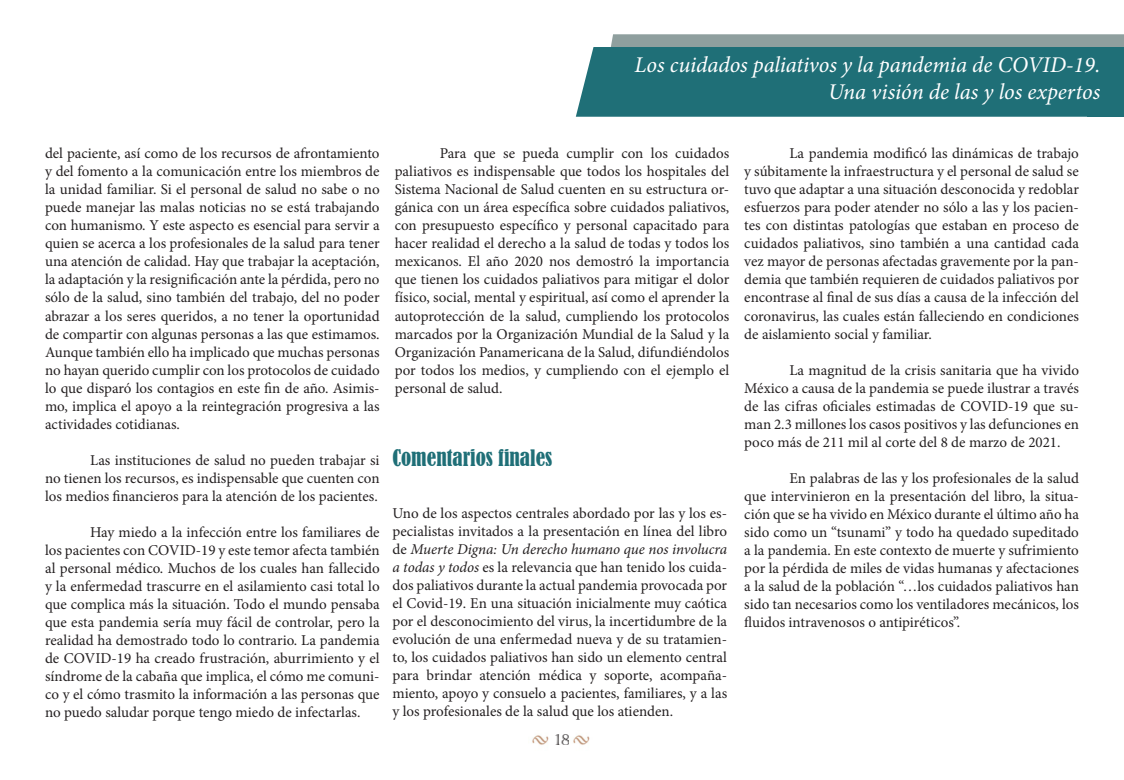
<style>
.page{position:relative;width:1124px;height:780px;background:#fff}
.page>*{position:absolute;margin:0;border:0;box-sizing:border-box;transform-origin:0 0}
.t1{font:italic 22.5px/27px "Minion Pro";letter-spacing:-.005em;color:#fff;text-align:right}
.t2{font:condensed 21.25px "Bernard";color:#1f6f77}
.t3{font:15px/18px "Minion Pro";color:#231f20;text-align:justify}
.t4{font:15px "Castellar";color:#231f20}
.s1{font-style:italic}
</style>
<div class="page">
<img style="left:532px;top:735px;width:17px;height:10px">
<img style="left:573px;top:735px;width:17px;height:10px">
<svg style="left:611px;top:34px;width:512px;height:13px;background:#91a1a0"></svg>
<div style="left:575px;top:47px;width:512px;height:70px;background:#1f6f77"></div>
<div style="left:1087px;top:47px;width:36px;height:70px;background:#1f6f77"></div>
<hr style="left:1123px;top:0;width:1px;height:780px;background:#1f6f77">
<h1 class="t1" style="left:634px;top:51px;width:467px">Los cuidados paliativos y la pandemia de COVID-19.<br>Una visión de las y los expertos</h1>
<p class="t3" style="left:45px;top:145px;width:336px">del paciente, así como de los recursos de afrontamiento y del fomento a la comunicación entre los miembros de la unidad familiar. Si el personal de salud no sabe o no puede manejar las malas noticias no se está trabajando con humanismo. Y este aspecto es esencial para servir a quien se acerca a los profesionales de la salud para tener una atención de calidad. Hay que trabajar la aceptación, la adaptación y la resignificación ante la pérdida, pero no sólo de la salud, sino también del trabajo, del no poder abrazar a los seres queridos, a no tener la oportunidad de compartir con algunas personas a las que estimamos.<br>Aunque también ello ha implicado que muchas personas no hayan querido cumplir con los protocolos de cuidado lo que disparó los contagios en este fin de año. Asimis&shy;mo, implica el apoyo a la reintegración progresiva a las actividades cotidianas.</p>
<p class="t3" style="left:45px;top:451px;width:336px;text-indent:45px">Las instituciones de salud no pueden trabajar si no tienen los recursos, es indispensable que cuenten con los medios financieros para la atención de los pacientes.</p>
<p class="t3" style="left:45px;top:523px;width:336px;text-indent:45px">Hay miedo a la infección entre los familiares de los pacientes con COVID-19 y este temor afecta también al personal médico. Muchos de los cuales han fallecido y la enfermedad trascurre en el asilamiento casi total lo que complica más la situación. Todo el mundo pensaba que esta pandemia sería muy fácil de controlar, pero la realidad ha demostrado todo lo contrario. La pandemia de COVID-19 ha creado frustración, aburrimiento y el síndrome de la cabaña que implica, el cómo me comuni&shy;co y el cómo trasmito la información a las personas que no puedo saludar porque tengo miedo de infectarlas.</p>
<p class="t3" style="left:394px;top:145px;width:336px;text-indent:45px">Para que se pueda cumplir con los cuidados paliativos es indispensable que todos los hospitales del Sistema Nacional de Salud cuenten en su estructura or&shy;gánica con un área específica sobre cuidados paliativos, con presupuesto específico y personal capacitado para hacer realidad el derecho a la salud de todas y todos los mexicanos. El año 2020 nos demostró la importancia que tienen los cuidados paliativos para mitigar el dolor físico, social, mental y espiritual, así como el aprender la autoprotección de la salud, cumpliendo los protocolos marcados por la Organización Mundial de la Salud y la Organización Panamericana de la Salud, difundiéndolos por todos los medios, y cumpliendo con el ejemplo el personal de salud.</p>
<p class="t2" style="left:392px;top:445px;width:161px">Comentarios finales</p>
<p class="t3" style="left:392px;top:504px;width:336px">Uno de los aspectos centrales abordado por las y los es&shy;pecialistas invitados a la presentación en línea del libro de <span class="s1">Muerte Digna: Un derecho humano que nos involucra a todas y todos</span> es la relevancia que han tenido los cuida&shy;dos paliativos durante la actual pandemia provocada por el Covid-19. En una situación inicialmente muy caótica por el desconocimiento del virus, la incertidumbre de la evolución de una enfermedad nueva y de su tratamien&shy;to, los cuidados paliativos han sido un elemento central para brindar atención médica y soporte, acompaña&shy;miento, apoyo y consuelo a pacientes, familiares, y a las y los profesionales de la salud que los atienden.</p>
<p class="t4" style="left:555px;top:730px;width:17px">18</p>
<p class="t3" style="left:744px;top:145px;width:336px;text-indent:45px">La pandemia modificó las dinámicas de trabajo y súbitamente la infraestructura y el personal de salud se tuvo que adaptar a una situación desconocida y redoblar esfuerzos para poder atender no sólo a las y los pacien&shy;tes con distintas patologías que estaban en proceso de cuidados paliativos, sino también a una cantidad cada vez mayor de personas afectadas gravemente por la pan&shy;demia que también requieren de cuidados paliativos por encontrase al final de sus días a causa de la infección del coronavirus, las cuales están falleciendo en condiciones de aislamiento social y familiar.</p>
<p class="t3" style="left:744px;top:361px;width:336px;text-indent:45px">La magnitud de la crisis sanitaria que ha vivido México a causa de la pandemia se puede ilustrar a través de las cifras oficiales estimadas de COVID-19 que su&shy;man 2.3 millones los casos positivos y las defunciones en poco más de 211 mil al corte del 8 de marzo de 2021.</p>
<p class="t3" style="left:744px;top:469px;width:336px;text-indent:45px">En palabras de las y los profesionales de la salud que intervinieron en la presentación del libro, la situa&shy;ción que se ha vivido en México durante el último año ha sido como un “tsunami” y todo ha quedado supeditado a la pandemia. En este contexto de muerte y sufrimiento por la pérdida de miles de vidas humanas y afectaciones a la salud de la población “…los cuidados paliativos han sido tan necesarios como los ventiladores mecánicos, los fluidos intravenosos o antipiréticos”.</p>
</div>
